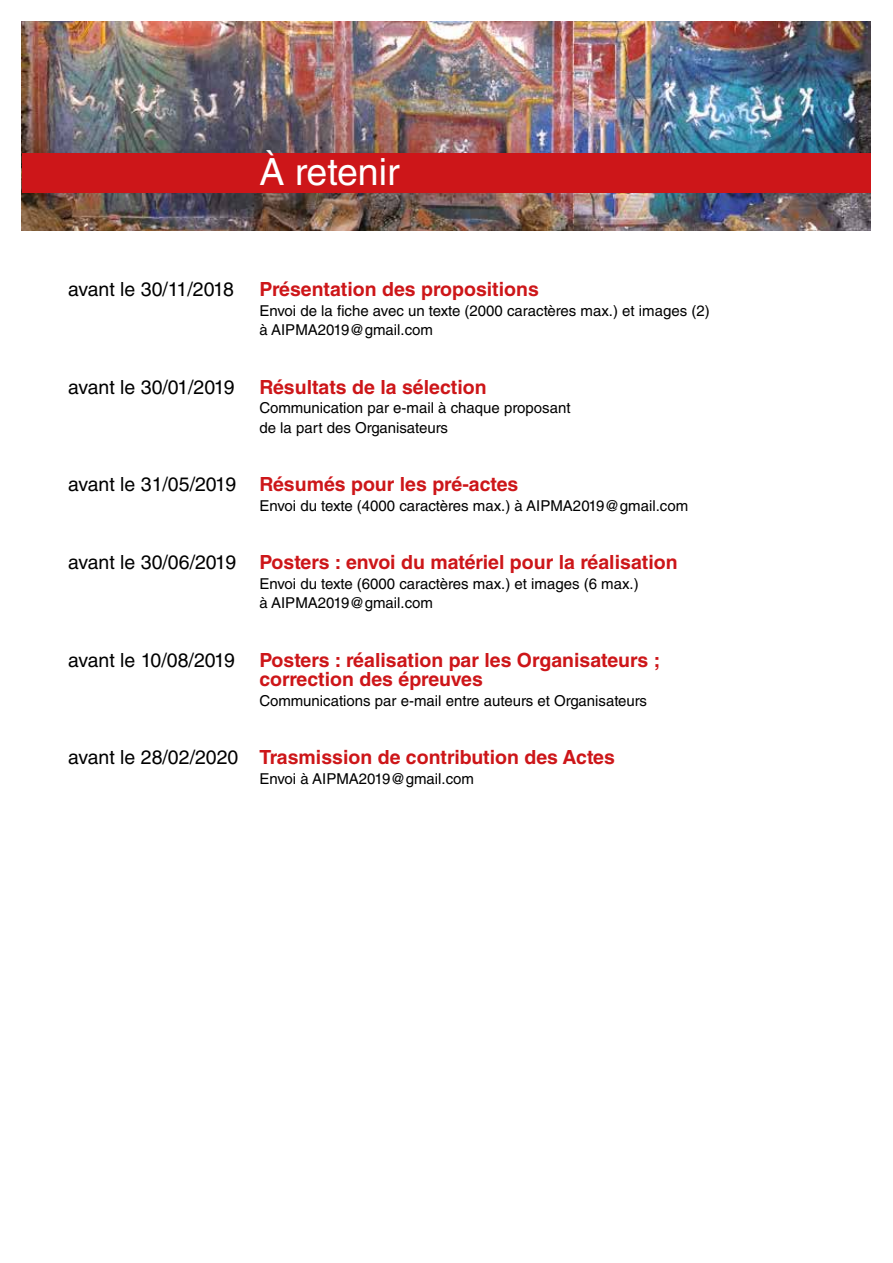
<style>
.page{position:relative;width:893px;height:1263px;background:#fff}
.page>*{position:absolute;margin:0;border:0;box-sizing:border-box;transform-origin:0 0}
.t1{font:37.5px "Helvetica LT Std";color:#fff}
.t2{font:700 19.5px/19.5px "Helvetica LT Std";color:#cd1619}
.t3{font:19.5px "Helvetica LT Std";color:#000}
.t4{font:15px/19.5px "Helvetica LT Std";color:#000}
</style>
<div class="page">
<img style="left:21px;top:21px;width:850px;height:209px">
<div style="left:22px;top:153px;width:849px;height:40px;background:#cd1619"></div>
<h1 class="t1" style="left:259px;top:150px;width:142px">À retenir</h1>
<h2 class="t3" style="left:68px;top:278px;width:167px">avant le 30/11/2018</h2>
<h2 class="t2" style="left:259px;top:279px;width:281px">Présentation des propositions</h2>
<p class="t4" style="left:259px;top:301px;width:452px">Envoi de la fiche avec un texte (2000 caractères max.) et images (2) à AIPMA2019@gmail.com</p>
<h2 class="t3" style="left:68px;top:375px;width:168px">avant le 30/01/2019</h2>
<h2 class="t2" style="left:259px;top:377px;width:229px">Résultats de la sélection</h2>
<p class="t4" style="left:259px;top:398px;width:313px">Communication par e-mail à chaque proposant de la part des Organisateurs</p>
<h2 class="t3" style="left:68px;top:473px;width:170px">avant le 31/05/2019</h2>
<h2 class="t2" style="left:259px;top:474px;width:261px">Résumés pour les pré-actes</h2>
<p class="t4" style="left:259px;top:496px;width:430px">Envoi du texte (4000 caractères max.) à AIPMA2019@gmail.com</p>
<h2 class="t3" style="left:68px;top:551px;width:170px">avant le 30/06/2019</h2>
<h2 class="t2" style="left:259px;top:552px;width:420px">Posters : envoi du matériel pour la réalisation</h2>
<p class="t4" style="left:259px;top:574px;width:381px">Envoi du texte (6000 caractères max.) et images (6 max.) à AIPMA2019@gmail.com</p>
<h2 class="t3" style="left:68px;top:648px;width:169px">avant le 10/08/2019</h2>
<h2 class="t2" style="left:259px;top:650px;width:402px">Posters : réalisation par les Organisateurs ; correction des épreuves</h2>
<p class="t4" style="left:259px;top:691px;width:389px">Communications par e-mail entre auteurs et Organisateurs</p>
<h2 class="t3" style="left:68px;top:746px;width:172px">avant le 28/02/2020</h2>
<h2 class="t2" style="left:259px;top:747px;width:357px">Trasmission de contribution des Actes</h2>
<p class="t4" style="left:259px;top:769px;width:216px">Envoi à AIPMA2019@gmail.com</p>
</div>
